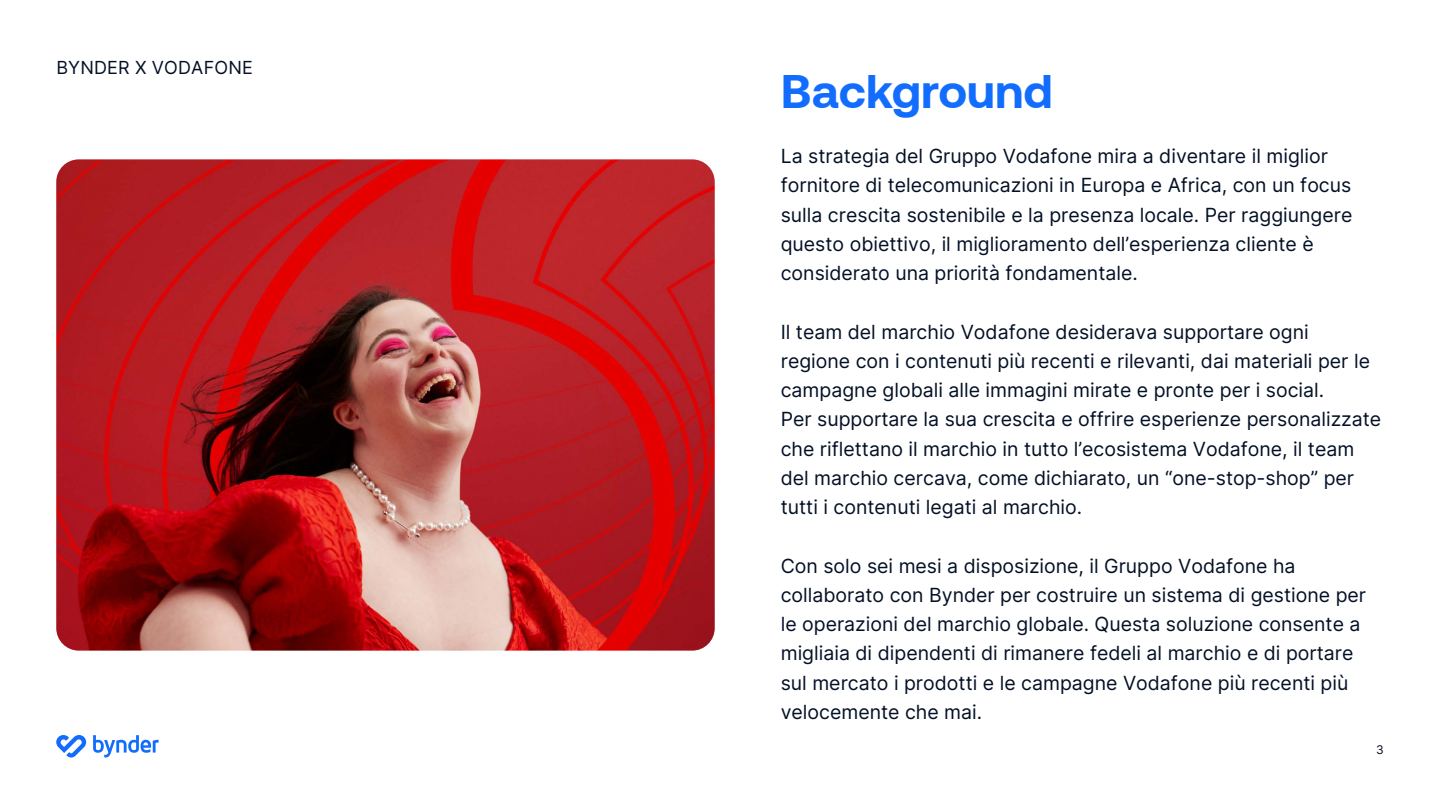
<style>
.page{position:relative;width:1440px;height:810px;background:#fff}
.page>*{position:absolute;margin:0;border:0;box-sizing:border-box;transform-origin:0 0}
.t1{font:700 48px "Aeonik";color:#126dfe}
.t2{font:19.5px/29.2px "Inter";color:#031025}
.t3{font:18px "Inter";letter-spacing:.01em;color:#031025}
.t4{font:12px "Inter";color:#031025}
</style>
<div class="page">
<svg style="left:93px;top:735px;width:66px;height:22px"></svg>
<svg style="left:56px;top:735px;width:30px;height:23px"></svg>
<img style="left:56px;top:159px;width:659px;height:492px">
<p class="t3" style="left:56px;top:54px;width:198px">BYNDER X VODAFONE</p>
<h1 class="t1" style="left:781px;top:64px;width:274px">Background</h1>
<p class="t2" style="left:781px;top:141px;width:573px">La strategia del Gruppo Vodafone mira a diventare il miglior fornitore di telecomunicazioni in Europa e Africa, con un focus sulla crescita sostenibile e la presenza locale. Per raggiungere questo obiettivo, il miglioramento dell’esperienza cliente è considerato una priorità fondamentale.</p>
<p class="t2" style="left:781px;top:317px;width:602px">Il team del marchio Vodafone desiderava supportare ogni regione con i contenuti più recenti e rilevanti, dai materiali per le campagne globali alle immagini mirate e pronte per i social.<br>Per supportare la sua crescita e offrire esperienze personalizzate che riflettano il marchio in tutto l’ecosistema Vodafone, il team del marchio cercava, come dichiarato, un “one-stop-shop” per tutti i contenuti legati al marchio.</p>
<p class="t2" style="left:781px;top:551px;width:587px">Con solo sei mesi a disposizione, il Gruppo Vodafone ha collaborato con Bynder per costruire un sistema di gestione per le operazioni del marchio globale. Questa soluzione consente a migliaia di dipendenti di rimanere fedeli al marchio e di portare sul mercato i prodotti e le campagne Vodafone più recenti più velocemente che mai.</p>
<p class="t4" style="left:1376px;top:741px;width:9px">3</p>
</div>
